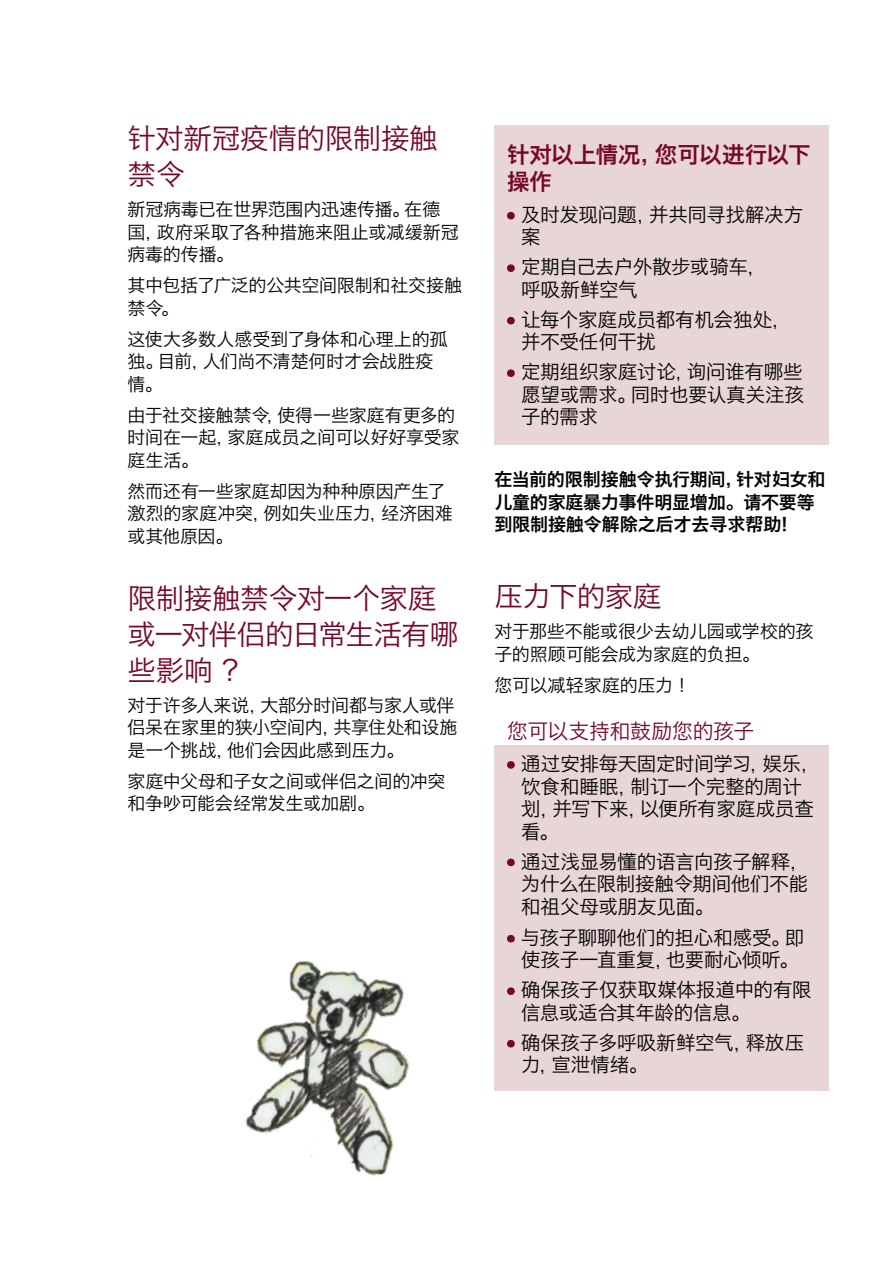
<style>
.page{position:relative;width:893px;height:1263px;background:#fff}
.page>*{position:absolute;margin:0;border:0;box-sizing:border-box;transform-origin:0 0}
.Head_3_BMG{font:28.5px/36px "Hiragino Sans GB W3";letter-spacing:-.015em;color:#77072a}
.ZÜ_BMG{font:22.5px/27px "Hiragino Sans GB W6";letter-spacing:-.01em;color:#77072a}
.ZÜ_BMG-2{font:21px "Hiragino Sans GB W3";letter-spacing:-.015em;color:#77072a}
.Fließ_aufzählung_BMG{font:19.5px/22.5px "Hiragino Sans GB W3";letter-spacing:-.015em;color:#000}
.Fließ_BMG{font:18px/22.5px "Hiragino Sans GB W3";letter-spacing:-.01em;color:#000}
.Fließ_BMG-2{font:18px/22.4px "Hiragino Sans GB W6";letter-spacing:-.005em;color:#000}
.s1{font-family:"Bundes Sans";font-weight:700;color:#77072a}
</style>
<div class="page">
<div style="left:494px;top:125px;width:335px;height:319px;background:#e8d5d6"></div>
<div style="left:494px;top:745px;width:335px;height:346px;background:#e8d5d6"></div>
<div style="left:507px;top:212px;width:8px;height:7px;border:2px solid #77072a;border-radius:50%"></div>
<div style="left:507px;top:264px;width:8px;height:8px;border:2px solid #77072a;border-radius:50%"></div>
<div style="left:507px;top:317px;width:8px;height:7px;border:2px solid #77072a;border-radius:50%"></div>
<div style="left:507px;top:369px;width:8px;height:8px;border:2px solid #77072a;border-radius:50%"></div>
<div style="left:507px;top:761px;width:8px;height:8px;border:2px solid #77072a;border-radius:50%"></div>
<div style="left:507px;top:859px;width:8px;height:7px;border:2px solid #77072a;border-radius:50%"></div>
<img style="left:245px;top:960px;width:165px;height:216px">
<div style="left:507px;top:935px;width:8px;height:7px;border:2px solid #77072a;border-radius:50%"></div>
<div style="left:507px;top:987px;width:8px;height:8px;border:2px solid #77072a;border-radius:50%"></div>
<div style="left:507px;top:1040px;width:8px;height:7px;border:2px solid #77072a;border-radius:50%"></div>
<h3 class="Head_3_BMG" style="left:128px;top:120px;width:312px">针对新冠疫情的限制接触禁令</h3>
<p class="Fließ_BMG" style="left:128px;top:198px;width:333px">新冠病毒已在世界范围内迅速传播。在德国，政府采取了各种措施来阻止或减缓新冠病毒的传播。</p>
<p class="Fließ_BMG" style="left:128px;top:274px;width:336px">其中包括了广泛的公共空间限制和社交接触禁令。</p>
<p class="Fließ_BMG" style="left:128px;top:328px;width:321px">这使大多数人感受到了身体和心理上的孤独。目前，人们尚不清楚何时才会战胜疫情。</p>
<p class="Fließ_BMG" style="left:128px;top:404px;width:334px">由于社交接触禁令，使得一些家庭有更多的时间在一起，家庭成员之间可以好好享受家庭生活。</p>
<p class="Fließ_BMG" style="left:128px;top:480px;width:327px">然而还有一些家庭却因为种种原因产生了激烈的家庭冲突，例如失业压力，经济困难或其他原因。</p>
<h3 class="Head_3_BMG" style="left:128px;top:579px;width:332px">限制接触禁令对一个家庭或一对伴侣的日常生活有哪些影响 ?</h3>
<p class="Fließ_BMG" style="left:128px;top:693px;width:332px">对于许多人来说，大部分时间都与家人或伴侣呆在家里的狭小空间内，共享住处和设施是一个挑战，他们会因此感到压力。</p>
<p class="Fließ_BMG" style="left:128px;top:769px;width:319px">家庭中父母和子女之间或伴侣之间的冲突和争吵可能会经常发生或加剧。</p>
<h4 class="ZÜ_BMG" style="left:507px;top:140px;width:305px">针对以上情况，您可以进行以下操作</h4>
<p class="Fließ_aufzählung_BMG" style="left:521px;top:203px;width:284px;text-indent:-14px"><span class="s1">•</span> 及时发现问题，并共同寻找解决方案</p>
<p class="Fließ_aufzählung_BMG" style="left:521px;top:255px;width:247px;text-indent:-14px"><span class="s1">•</span> 定期自己去户外散步或骑车，呼吸新鲜空气</p>
<p class="Fließ_aufzählung_BMG" style="left:521px;top:308px;width:272px;text-indent:-14px"><span class="s1">•</span> 让每个家庭成员都有机会独处，并不受任何干扰</p>
<p class="Fließ_aufzählung_BMG" style="left:521px;top:360px;width:284px;text-align:justify;text-indent:-14px"><span class="s1">•</span> 定期组织家庭讨论，询问谁有哪些愿望或需求。同时也要认真关注孩子的需求</p>
<p class="Fließ_BMG-2" style="left:494px;top:468px;width:333px">在当前的限制接触令执行期间，针对妇女和儿童的家庭暴力事件明显增加。请不要等到限制接触令解除之后才去寻求帮助!</p>
<h3 class="Head_3_BMG" style="left:494px;top:578px;width:169px">压力下的家庭</h3>
<p class="Fließ_BMG" style="left:494px;top:620px;width:321px">对于那些不能或很少去幼儿园或学校的孩子的照顾可能会成为家庭的负担。</p>
<p class="Fließ_BMG" style="left:494px;top:673px;width:192px">您可以减轻家庭的压力 !</p>
<h4 class="ZÜ_BMG-2" style="left:507px;top:718px;width:249px">您可以支持和鼓励您的孩子</h4>
<p class="Fließ_aufzählung_BMG" style="left:521px;top:752px;width:301px;text-indent:-14px"><span class="s1">•</span> 通过安排每天固定时间学习，娱乐，饮食和睡眠，制订一个完整的周计划，并写下来，以便所有家庭成员查看。</p>
<p class="Fließ_aufzählung_BMG" style="left:521px;top:850px;width:290px;text-align:justify;text-indent:-14px"><span class="s1">•</span> 通过浅显易懂的语言向孩子解释，为什么在限制接触令期间他们不能和祖父母或朋友见面。</p>
<p class="Fließ_aufzählung_BMG" style="left:507px;top:926px;width:299px;text-align:center"><span class="s1">•</span> 与孩子聊聊他们的担心和感受。即使孩子一直重复，也要耐心倾听。</p>
<p class="Fließ_aufzählung_BMG" style="left:521px;top:978px;width:292px;text-indent:-14px"><span class="s1">•</span> 确保孩子仅获取媒体报道中的有限信息或适合其年龄的信息。</p>
<p class="Fließ_aufzählung_BMG" style="left:521px;top:1031px;width:284px;text-indent:-14px"><span class="s1">•</span> 确保孩子多呼吸新鲜空气，释放压力，宣泄情绪。</p>
</div>
